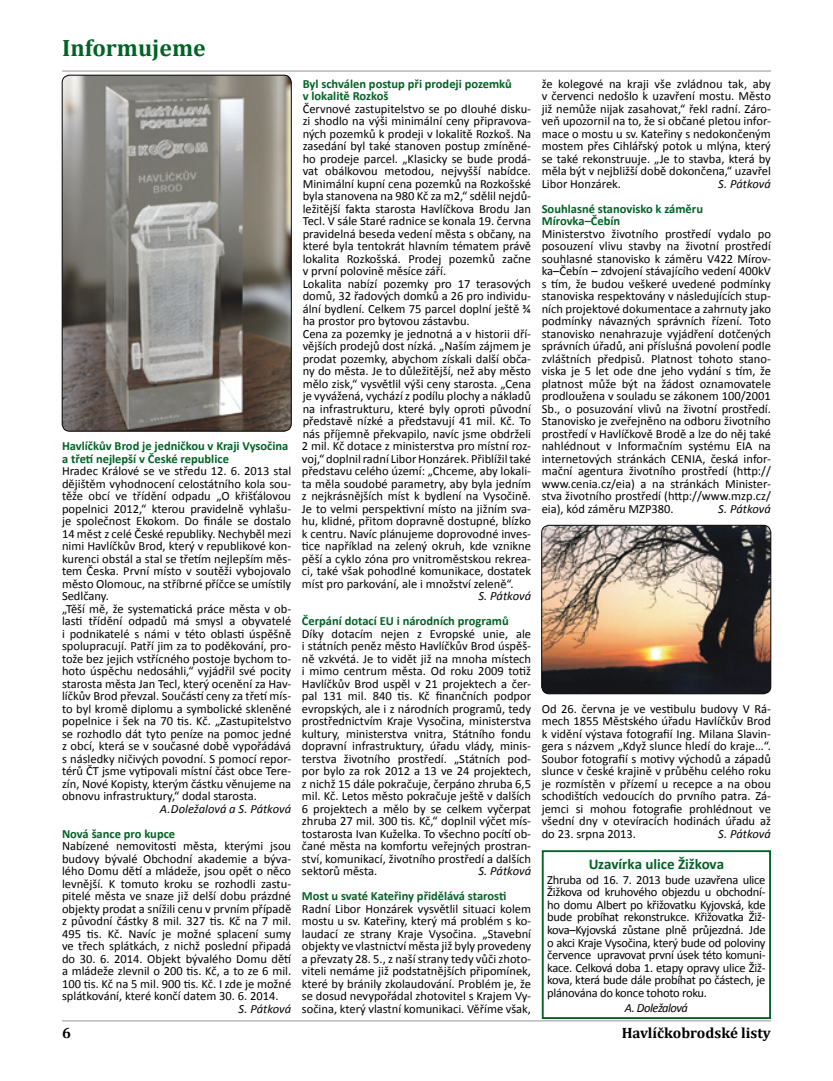
<style>
.page{position:relative;width:833px;height:1081px;background:#fff}
.page>*{position:absolute;margin:0;border:0;box-sizing:border-box;transform-origin:0 0}
.t1{font:700 23.75px "Cambria";color:#006225}
.t2{font:700 15px "Cambria";color:#000}
.t3{font:700 15px "Calibri";letter-spacing:-.005em;color:#006225}
.t4{font:12.5px/12.5px "Calibri";color:#000;text-align:justify}
.t5{font:700 12.5px/12.5px "Calibri";color:#006225}
.t6{font:italic 12.5px "Calibri";letter-spacing:-.005em;color:#000}
.t7{font:italic 12.5px "Calibri";letter-spacing:-.04em;color:#000}
</style>
<div class="page">
<hr style="left:62px;top:71px;width:709px;height:1px;background:#939598">
<hr style="left:62px;top:1020px;width:709px;height:1px;background:#939598">
<img style="left:62px;top:75px;width:229px;height:356px">
<div style="left:62px;top:75px;width:229px;height:356px;border:1px solid #000;border-radius:8px"></div>
<img style="left:541px;top:525px;width:230px;height:169px">
<div style="left:541px;top:525px;width:230px;height:169px;border:1px solid #000;border-radius:8px"></div>
<div style="left:542px;top:850px;width:229px;height:169px;border:2px solid #006225"></div>
<h1 class="t1" style="left:62px;top:33px;width:145px">Informujeme</h1>
<p class="t5" style="left:62px;top:439px;width:228px">Havlíčkův Brod je jedničkou v Kraji Vysočina a třetí nejlepší v České republice</p>
<p class="t4" style="left:62px;top:464px;width:231px;text-align:left">Hradec Králové se ve středu 12. 6. 2013 stal dějištěm vyhodnocení celostátního kola sou&shy;těže obcí ve třídění odpadu „O křišťálovou popelnici 2012,“ kterou pravidelně vyhlašu&shy;je společnost Ekokom. Do finále se dostalo 14 měst z celé České republiky. Nechyběl mezi nimi Havlíčkův Brod, který v republikové kon&shy;kurenci obstál a stal se třetím nejlepším měs&shy;tem Česka. První místo v soutěži vybojovalo město Olomouc, na stříbrné příčce se umístily Sedlčany.<br>„Těší mě, že systematická práce města v ob&shy;lasti třídění odpadů má smysl a obyvatelé i podnikatelé s námi v této oblasti úspěšně spolupracují. Patří jim za to poděkování, pro&shy;tože bez jejich vstřícného postoje bychom to&shy;hoto úspěchu nedosáhli,“ vyjádřil své pocity starosta města Jan Tecl, který ocenění za Hav&shy;líčkův Brod převzal. Součástí ceny za třetí mís&shy;to byl kromě diplomu a symbolické skleněné popelnice i šek na 70 tis. Kč. „Zastupitelstvo se rozhodlo dát tyto peníze na pomoc jedné z obcí, která se v současné době vypořádává s následky ničivých povodní. S pomocí repor&shy;térů ČT jsme vytipovali místní část obce Tere&shy;zín, Nové Kopisty, kterým částku věnujeme na obnovu infrastruktury,“ dodal starosta.</p>
<p class="t6" style="left:160px;top:801px;width:133px">A.Doležalová a S. Pátková</p>
<p class="t5" style="left:62px;top:827px;width:115px">Nová šance pro kupce</p>
<p class="t4" style="left:62px;top:839px;width:231px">Nabízené nemovitosti města, kterými jsou budovy bývalé Obchodní akademie a býva&shy;lého Domu dětí a mládeže, jsou opět o něco levnější. K tomuto kroku se rozhodli zastu&shy;pitelé města ve snaze již delší dobu prázdné objekty prodat a snížili cenu v prvním případě z původní částky 8 mil. 327 tis. Kč na 7 mil.<br>495 tis. Kč. Navíc je možné splacení sumy ve třech splátkách, z nichž poslední připadá do 30. 6. 2014. Objekt bývalého Domu dětí a mládeže zlevnil o 200 tis. Kč, a to ze 6 mil.<br>100 tis. Kč na 5 mil. 900 tis. Kč. I zde je možné splátkování, které končí datem 30. 6. 2014.</p>
<p class="t6" style="left:238px;top:1001px;width:54px">S. Pátková</p>
<p class="t5" style="left:303px;top:77px;width:211px">Byl schválen postup při prodeji pozemků v lokalitě Rozkoš</p>
<p class="t4" style="left:302px;top:102px;width:231px;text-align:left">Červnové zastupitelstvo se po dlouhé disku&shy;zi shodlo na výši minimální ceny připravova&shy;ných pozemků k prodeji v lokalitě Rozkoš. Na zasedání byl také stanoven postup zmíněné&shy;ho prodeje parcel. „Klasicky se bude prodá&shy;vat obálkovou metodou, nejvyšší nabídce.<br>Minimální kupní cena pozemků na Rozkošské byla stanovena na 980 Kč za m2,“ sdělil nejdů&shy;ležitější fakta starosta Havlíčkova Brodu Jan Tecl. V sále Staré radnice se konala 19. června pravidelná beseda vedení města s občany, na které byla tentokrát hlavním tématem právě lokalita Rozkošská. Prodej pozemků začne v první polovině měsíce září.<br>Lokalita nabízí pozemky pro 17 terasových domů, 32 řadových domků a 26 pro individu&shy;ální bydlení. Celkem 75 parcel doplní ještě ¾ ha prostor pro bytovou zástavbu.<br>Cena za pozemky je jednotná a v historii dří&shy;vějších prodejů dost nízká. „Naším zájmem je prodat pozemky, abychom získali další obča&shy;ny do města. Je to důležitější, než aby město mělo zisk,“ vysvětlil výši ceny starosta. „Cena je vyvážená, vychází z podílu plochy a nákladů na infrastrukturu, které byly oproti původní představě nízké a představují 41 mil. Kč. To nás příjemně překvapilo, navíc jsme obdrželi 2 mil. Kč dotace z ministerstva pro místní roz&shy;voj,“ doplnil radní Libor Honzárek. Přiblížil také představu celého území: „Chceme, aby lokali&shy;ta měla soudobé parametry, aby byla jedním z nejkrásnějších míst k bydlení na Vysočině.<br>Je to velmi perspektivní místo na jižním sva&shy;hu, klidné, přitom dopravně dostupné, blízko k centru. Navíc plánujeme doprovodné inves&shy;tice například na zelený okruh, kde vznikne pěší a cyklo zóna pro vnitroměstskou rekrea&shy;ci, také však pohodlné komunikace, dostatek míst pro parkování, ale i množství zeleně“.</p>
<p class="t6" style="left:478px;top:588px;width:54px">S. Pátková</p>
<p class="t5" style="left:302px;top:614px;width:208px">Čerpání dotací EU i národních programů</p>
<p class="t4" style="left:302px;top:627px;width:231px">Díky dotacím nejen z Evropské unie, ale i státních peněz město Havlíčkův Brod úspěš&shy;ně vzkvétá. Je to vidět již na mnoha místech i mimo centrum města. Od roku 2009 totiž Havlíčkův Brod uspěl v 21 projektech a čer&shy;pal 131 mil. 840 tis. Kč finančních podpor evropských, ale i z národních programů, tedy prostřednictvím Kraje Vysočina, ministerstva kultury, ministerstva vnitra, Státního fondu dopravní infrastruktury, úřadu vlády, minis&shy;terstva životního prostředí. „Státních pod&shy;por bylo za rok 2012 a 13 ve 24 projektech, z nichž 15 dále pokračuje, čerpáno zhruba 6,5 mil. Kč. Letos město pokračuje ještě v dalších 6 projektech a mělo by se celkem vyčerpat zhruba 27 mil. 300 tis. Kč,“ doplnil výčet mís&shy;tostarosta Ivan Kuželka. To všechno pocítí ob&shy;čané města na komfortu veřejných prostran&shy;ství, komunikací, životního prostředí a dalších sektorů města.</p>
<p class="t6" style="left:478px;top:863px;width:54px">S. Pátková</p>
<p class="t5" style="left:302px;top:889px;width:206px">Most u svaté Kateřiny přidělává starosti</p>
<p class="t4" style="left:302px;top:902px;width:231px">Radní Libor Honzárek vysvětlil situaci kolem mostu u sv. Kateřiny, který má problém s ko&shy;laudací ze strany Kraje Vysočina. „Stavební objekty ve vlastnictví města již byly provedeny a převzaty 28. 5., z naší strany tedy vůči zhoto&shy;viteli nemáme již podstatnějších připomínek, které by bránily zkolaudování. Problém je, že se dosud nevypořádal zhotovitel s Krajem Vy&shy;sočina, který vlastní komunikaci. Věříme však,</p>
<p class="t4" style="left:542px;top:77px;width:231px">že kolegové na kraji vše zvládnou tak, aby v červenci nedošlo k uzavření mostu. Město již nemůže nijak zasahovat,“ řekl radní. Záro&shy;veň upozornil na to, že si občané pletou infor&shy;mace o mostu u sv. Kateřiny s nedokončeným mostem přes Cihlářský potok u mlýna, který se také rekonstruuje. „Je to stavba, která by měla být v nejbližší době dokončena,“ uzavřel Libor Honzárek.</p>
<p class="t6" style="left:718px;top:176px;width:54px">S. Pátková</p>
<p class="t5" style="left:542px;top:202px;width:163px">Souhlasné stanovisko k záměru<br>Mírovka–Čebín</p>
<p class="t4" style="left:542px;top:227px;width:231px">Ministerstvo životního prostředí vydalo po posouzení vlivu stavby na životní prostředí souhlasné stanovisko k záměru V422 Mírov&shy;ka–Čebín – zdvojení stávajícího vedení 400kV s tím, že budou veškeré uvedené podmínky stanoviska respektovány v následujících stup&shy;ních projektové dokumentace a zahrnuty jako podmínky návazných správních řízení. Toto stanovisko nenahrazuje vyjádření dotčených správních úřadů, ani příslušná povolení podle zvláštních předpisů. Platnost tohoto stano&shy;viska je 5 let ode dne jeho vydání s tím, že platnost může být na žádost oznamovatele prodloužena v souladu se zákonem 100/2001<br>Sb., o posuzování vlivů na životní prostředí.<br>Stanovisko je zveřejněno na odboru životního prostředí v Havlíčkově Brodě a lze do něj také nahlédnout v Informačním systému EIA na internetových stránkách CENIA, česká infor&shy;mační agentura životního prostředí (http:// www.cenia.cz/eia) a na stránkách Minister&shy;stva životního prostředí (http://www.mzp.cz/ eia), kód záměru MZP380.</p>
<p class="t6" style="left:718px;top:501px;width:54px">S. Pátková</p>
<p class="t4" style="left:542px;top:702px;width:231px">Od 26. června je ve vestibulu budovy V Rá&shy;mech 1855 Městského úřadu Havlíčkův Brod k vidění výstava fotografií Ing. Milana Slavin&shy;gera s názvem „Když slunce hledí do kraje…“.<br>Soubor fotografií s motivy východů a západů slunce v české krajině v průběhu celého roku je rozmístěn v přízemí u recepce a na obou schodištích vedoucích do prvního patra. Zá&shy;jemci si mohou fotografie prohlédnout ve všední dny v otevíracích hodinách úřadu až do 23. srpna 2013.</p>
<p class="t6" style="left:718px;top:826px;width:54px">S. Pátková</p>
<p class="t3" style="left:588px;top:854px;width:137px">Uzavírka ulice Žižkova</p>
<p class="t4" style="left:547px;top:873px;width:220px">Zhruba od 16. 7. 2013 bude uzavřena ulice Žižkova od kruhového objezdu u obchodní&shy;ho domu Albert po křižovatku Kyjovská, kde bude probíhat rekonstrukce. Křižovatka Žiž&shy;kova–Kyjovská zůstane plně průjezdná. Jde o akci Kraje Vysočina, který bude od poloviny července upravovat první úsek této komuni&shy;kace. Celková doba 1. etapy opravy ulice Žiž&shy;kova, která bude dále probíhat po částech, je plánována do konce tohoto roku.</p>
<p class="t7" style="left:625px;top:999px;width:65px">A. Doležalová</p>
<p class="t2" style="left:62px;top:1024px;width:10px">6</p>
<p class="t2" style="left:621px;top:1024px;width:151px">Havlíčkobrodské listy</p>
</div>
